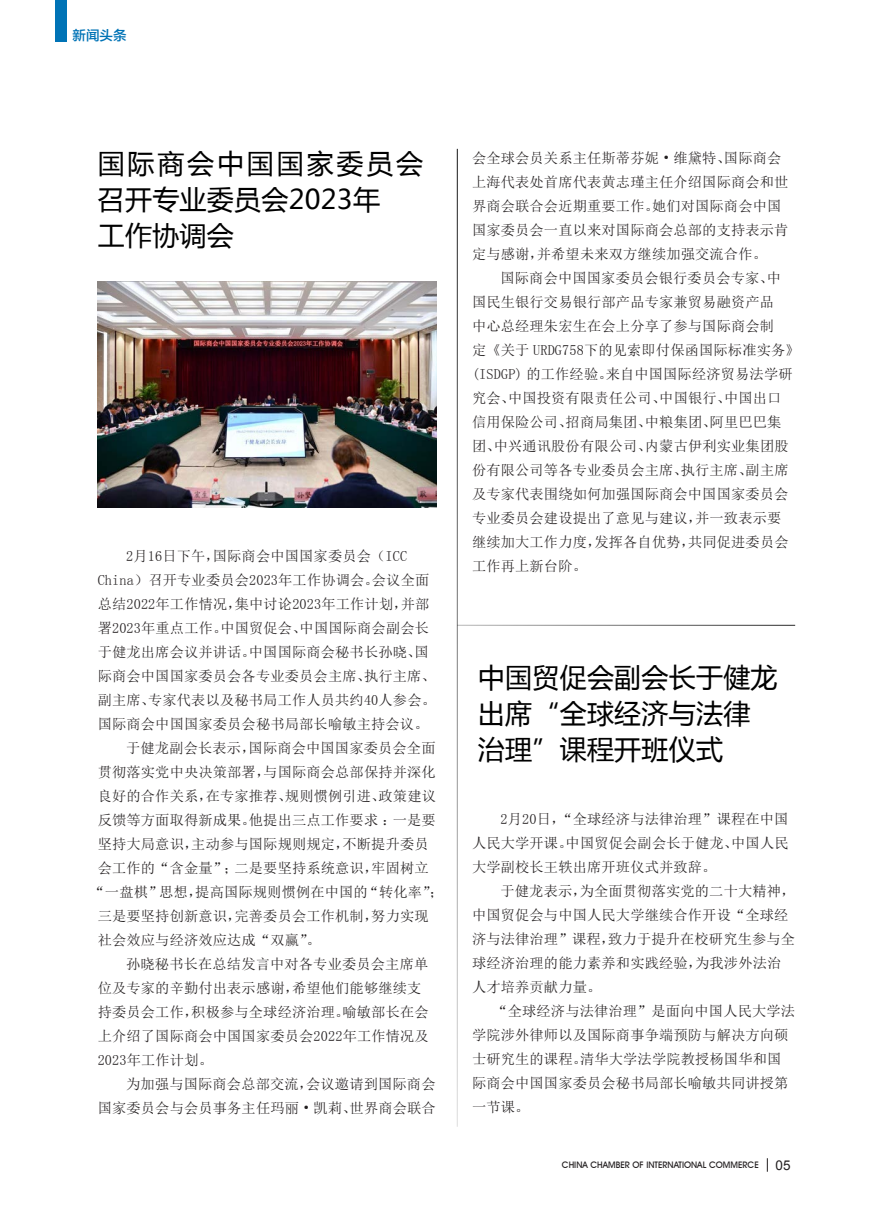
<style>
.page{position:relative;width:893px;height:1212px;background:#fff}
.page>*{position:absolute;margin:0;border:0;box-sizing:border-box;transform-origin:0 0}
.正文{font:27px/36px "Microsoft Ya Hei";letter-spacing:.01em;color:#000}
.正文-2{font:14.25px/24px "Sim Sun";letter-spacing:.01em;color:#231f20}
.t1{font:13.5px "FZLTZHK GBK1 0";color:#0073b6}
.t2{font:500 9px "Avant Garde IT Cby BT";color:#231f20}
.s1{font-family:"Arial";font-weight:400;font-size:13.5px}
</style>
<div class="page">
<div style="left:56px;top:0;width:11px;height:41px;background:#0073b6"></div>
<img style="left:98px;top:282px;width:339px;height:226px">
<hr style="left:457px;top:149px;width:1px;height:978px;background:#000">
<hr style="left:457px;top:625px;width:338px;height:1px;background:#000">
<p class="t1" style="left:73px;top:28px;width:55px">新闻头条</p>
<p class="正文" style="left:98px;top:144px;width:327px">国际商会中国国家委员会召开专业委员会2023年</p>
<p class="正文" style="left:98px;top:216px;width:138px">工作协调会</p>
<p class="正文-2" style="left:98px;top:544px;width:340px;text-align:center">2月16日下午，国际商会中国国家委员会（ICC<br>China）召开专业委员会2023年工作协调会。会议全面总结2022年工作情况，集中讨论2023年工作计划，并部署2023年重点工作。中国贸促会、中国国际商会副会长于健龙出席会议并讲话。中国国际商会秘书长孙晓、国际商会中国国家委员会各专业委员会主席、执行主席、副主席、专家代表以及秘书局工作人员共约40人参会。国际商会中国国家委员会秘书局部长喻敏主持会议。</p>
<p class="正文-2" style="left:126px;top:736px;width:311px">于健龙副会长表示，国际商会中国国家委员会全面</p>
<p class="正文-2" style="left:98px;top:760px;width:340px">贯彻落实党中央决策部署，与国际商会总部保持并深化</p>
<p class="正文-2" style="left:98px;top:784px;width:340px">良好的合作关系，在专家推荐、规则惯例引进、政策建议</p>
<p class="正文-2" style="left:98px;top:808px;width:340px">反馈等方面取得新成果。他提出三点工作要求：一是要</p>
<p class="正文-2" style="left:98px;top:832px;width:333px">坚持大局意识，主动参与国际规则规定，不断提升委员</p>
<p class="正文-2" style="left:98px;top:856px;width:333px">会工作的“含金量”；二是要坚持系统意识，牢固树立</p>
<p class="正文-2" style="left:91px;top:880px;width:355px">“一盘棋”思想，提高国际规则惯例在中国的“转化率”；</p>
<p class="正文-2" style="left:98px;top:904px;width:333px">三是要坚持创新意识，完善委员会工作机制，努力实现</p>
<p class="正文-2" style="left:98px;top:928px;width:225px">社会效应与经济效应达成“双赢”。</p>
<p class="正文-2" style="left:98px;top:952px;width:333px;text-indent:28px">孙晓秘书长在总结发言中对各专业委员会主席单位及专家的辛勤付出表示感谢，希望他们能够继续支持委员会工作，积极参与全球经济治理。喻敏部长在会上介绍了国际商会中国国家委员会2022年工作情况及<br>2023年工作计划。</p>
<p class="正文-2" style="left:98px;top:1072px;width:340px;text-align:right">为加强与国际商会总部交流，会议邀请到国际商会<br>国家委员会与会员事务主任玛丽 • 凯莉、世界商会联合</p>
<p class="正文-2" style="left:472px;top:146px;width:318px">会全球会员关系主任斯蒂芬妮 • 维黛特、国际商会上海代表处首席代表黄志瑾主任介绍国际商会和世界商会联合会近期重要工作。她们对国际商会中国国家委员会一直以来对国际商会总部的支持表示肯定与感谢，并希望未来双方继续加强交流合作。</p>
<p class="正文-2" style="left:472px;top:266px;width:329px;text-indent:28px">国际商会中国国家委员会银行委员会专家、中<br>国民生银行交易银行部产品专家兼贸易融资产品<br>中心总经理朱宏生在会上分享了参与国际商会制<br>定《关于 URDG758下的见索即付保函国际标准实务》(ISDGP) 的工作经验。来自中国国际经济贸易法学研究会、中国投资有限责任公司、中国银行、中国出口<br>信用保险公司、招商局集团、中粮集团、阿里巴巴集<br>团、中兴通讯股份有限公司、内蒙古伊利实业集团股份有限公司等各专业委员会主席、执行主席、副主席及专家代表围绕如何加强国际商会中国国家委员会专业委员会建设提出了意见与建议，并一致表示要<br>继续加大工作力度，发挥各自优势，共同促进委员会工作再上新台阶。</p>
<p class="正文" style="left:478px;top:658px;width:301px">中国贸促会副会长于健龙出席“全球经济与法律</p>
<p class="正文" style="left:478px;top:730px;width:247px">治理”课程开班仪式</p>
<p class="正文-2" style="left:472px;top:807px;width:318px;text-align:justify;text-indent:28px">2月20日，“全球经济与法律治理”课程在中国人民大学开课。中国贸促会副会长于健龙、中国人民大学副校长王轶出席开班仪式并致辞。</p>
<p class="正文-2" style="left:472px;top:879px;width:325px;text-indent:28px">于健龙表示，为全面贯彻落实党的二十大精神，中国贸促会与中国人民大学继续合作开设“全球经济与法律治理”课程，致力于提升在校研究生参与全球经济治理的能力素养和实践经验，为我涉外法治人才培养贡献力量。</p>
<p class="正文-2" style="left:472px;top:999px;width:325px;text-indent:21px">“全球经济与法律治理”是面向中国人民大学法学院涉外律师以及国际商事争端预防与解决方向硕士研究生的课程。清华大学法学院教授杨国华和国际商会中国国家委员会秘书局部长喻敏共同讲授第一节课。</p>
<p class="t2" style="left:562px;top:1159px;width:230px">CHINA CHAMBER OF INTERNATIONAL COMMERCE <span class="s1">05</span></p>
</div>
